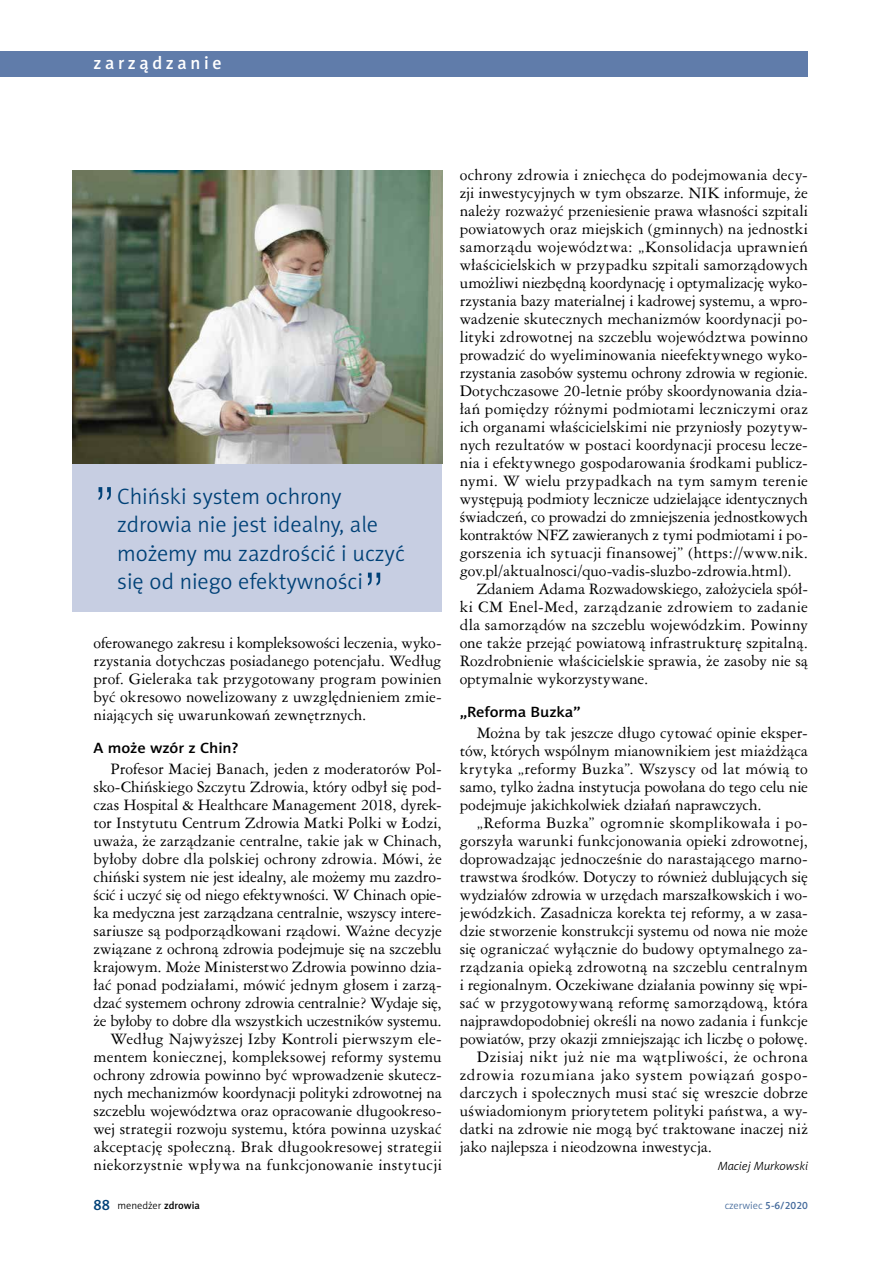
<style>
.page{position:relative;width:893px;height:1263px;background:#fff}
.page>*{position:absolute;margin:0;border:0;box-sizing:border-box;transform-origin:0 0}
.t1{font:52.5px "Swis 721 Lt PL";color:#004177}
.t2{font:22.5px/28.5px "Naomi Sans EFN Light";color:#004177}
.t3{font:18px "Naomi Sans EFN Medium";letter-spacing:.2em;color:#fff}
.t4{font:15px/18px "Ameri Garmnd PL";color:#000;text-align:justify}
.t5{font:15px "Ameri Garmnd PL";letter-spacing:.035em;color:#000}
.t6{font:15px "Ameri Garmnd PL";letter-spacing:.045em;color:#000}
.t7{font:15px "Ameri Garmnd PL";letter-spacing:.02em;color:#000}
.t8{font:15px "Naomi Sans EFN Medium";letter-spacing:-.01em;color:#000;scale:1.1 1}
.t9{font:italic 12px "Naomi Sans EFN Light";color:#000}
.t10{font:10.5px "Naomi Sans EFN Light";color:#000}
.t11{font:10.5px "Naomi Sans EFN Light";color:#456b9c}
.s1{font-family:"Naomi Sans EFN Medium";font-size:15px;color:#004177}
.s2{font-family:"Naomi Sans EFN Medium"}
</style>
<div class="page">
<div style="left:72px;top:463px;width:370px;height:149px;background:#c7cee2"></div>
<img style="left:72px;top:170px;width:370px;height:293px">
<div style="left:0;top:51px;width:808px;height:26px;background:#607caa"></div>
<p class="t3" style="left:94px;top:52px;width:129px">zarządzanie</p>
<h1 class="t1" style="left:94px;top:473px;width:24px">”</h1>
<h2 class="t2" style="left:117px;top:482px;width:289px">Chiński system ochrony zdrowia nie jest idealny, ale możemy mu zazdrościć i uczyć się od niego efektywności</h2>
<h1 class="t1" style="left:363px;top:559px;width:24px">”</h1>
<p class="t4" style="left:94px;top:633px;width:350px">oferowanego zakresu i kompleksowości leczenia, wyko&shy;rzystania dotychczas posiadanego potencjału. Według prof. Gieleraka tak przygotowany program powinien być okresowo nowelizowany z uwzględnieniem zmie&shy;niających się uwarunkowań zewnętrznych.</p>
<p class="t8" style="left:94px;top:739px;width:134px">A może wzór z Chin?</p>
<p class="t4" style="left:94px;top:759px;width:350px;text-align:right">Profesor Maciej Banach, jeden z moderatorów Pol&shy;sko-Chińskiego Szczytu Zdrowia, który odbył się pod&shy;czas Hospital &amp; Healthcare Management 2018, dyrek&shy;tor Instytutu Centrum Zdrowia Matki Polki w Łodzi, uważa, że zarządzanie centralne, takie jak w Chinach, byłoby dobre dla polskiej ochrony zdrowia. Mówi, że chiński system nie jest idealny, ale możemy mu zazdro&shy;ścić i uczyć się od niego efektywności. W Chinach opie&shy;ka medyczna jest zarządzana centralnie, wszyscy intere&shy;sariusze są podporządkowani rządowi. Ważne decyzje związane z ochroną zdrowia podejmuje się na szczeblu krajowym. Może Ministerstwo Zdrowia powinno dzia&shy;łać ponad podziałami, mówić jednym głosem i zarzą&shy;dzać systemem ochrony zdrowia centralnie? Wydaje się, że byłoby to dobre dla wszystkich uczestników systemu.<br>Według Najwyższej Izby Kontroli pierwszym ele&shy;mentem koniecznej, kompleksowej reformy systemu ochrony zdrowia powinno być wprowadzenie skutecz&shy;nych mechanizmów koordynacji polityki zdrowotnej na szczeblu województwa oraz opracowanie długookreso&shy;wej strategii rozwoju systemu, która powinna uzyskać akceptację społeczną. Brak długookresowej strategii niekorzystnie wpływa na funkcjonowanie instytucji</p>
<p class="t4" style="left:460px;top:165px;width:350px">ochrony zdrowia i zniechęca do podejmowania decy&shy;zji inwestycyjnych w tym obszarze. NIK informuje, że należy rozważyć przeniesienie prawa własności szpitali powiatowych oraz miejskich (gminnych) na jednostki samorządu województwa: „Konsolidacja uprawnień właścicielskich w przypadku szpitali samorządowych umożliwi niezbędną koordynację i optymalizację wyko&shy;rzystania bazy materialnej i kadrowej systemu, a wpro&shy;wadzenie skutecznych mechanizmów koordynacji po&shy;lityki zdrowotnej na szczeblu województwa powinno prowadzić do wyeliminowania nieefektywnego wyko&shy;rzystania zasobów systemu ochrony zdrowia w regionie.<br>Dotychczasowe 20-letnie próby skoordynowania dzia&shy;łań pomiędzy różnymi podmiotami leczniczymi oraz ich organami właścicielskimi nie przyniosły pozytyw&shy;nych rezultatów w postaci koordynacji procesu lecze&shy;nia i efektywnego gospodarowania środkami publicz&shy;nymi. W wielu przypadkach na tym samym terenie występują podmioty lecznicze udzielające identycznych świadczeń, co prowadzi do zmniejszenia jednostkowych kontraktów NFZ zawieranych z tymi podmiotami i po&shy;gorszenia ich sytuacji finansowej” (https://www.nik. gov.pl/aktualnosci/quo-vadis-sluzbo-zdrowia.html).</p>
<p class="t4" style="left:460px;top:579px;width:350px;text-indent:17px">Zdaniem Adama Rozwadowskiego, założyciela spół&shy;ki CM Enel-Med, zarządzanie zdrowiem to zadanie dla samorządów na szczeblu wojewódzkim. Powinny one także przejąć powiatową infrastrukturę szpitalną.<br>Rozdrobnienie właścicielskie sprawia, że zasoby nie są optymalnie wykorzystywane.</p>
<p class="t8" style="left:460px;top:703px;width:111px">„Reforma Buzka”</p>
<p class="t4" style="left:460px;top:723px;width:350px;text-indent:17px">Można by tak jeszcze długo cytować opinie eksper&shy;tów, których wspólnym mianownikiem jest miażdżąca krytyka „reformy Buzka”. Wszyscy od lat mówią to samo, tylko żadna instytucja powołana do tego celu nie podejmuje jakichkolwiek działań naprawczych.</p>
<p class="t7" style="left:477px;top:813px;width:333px">„Reforma Buzka” ogromnie skomplikowała i po-</p>
<p class="t4" style="left:460px;top:831px;width:350px">gorszyła warunki funkcjonowania opieki zdrowotnej,</p>
<p class="t4" style="left:460px;top:849px;width:350px">doprowadzając jednocześnie do narastającego marno-</p>
<p class="t4" style="left:460px;top:867px;width:350px">trawstwa środków. Dotyczy to również dublujących się</p>
<p class="t4" style="left:460px;top:885px;width:350px">wydziałów zdrowia w urzędach marszałkowskich i wo-</p>
<p class="t4" style="left:460px;top:903px;width:350px">jewódzkich. Zasadnicza korekta tej reformy, a w zasa-</p>
<p class="t4" style="left:460px;top:921px;width:350px">dzie stworzenie konstrukcji systemu od nowa nie może</p>
<p class="t4" style="left:460px;top:939px;width:350px">się ograniczać wyłącznie do budowy optymalnego za-</p>
<p class="t4" style="left:460px;top:957px;width:350px">rządzania opieką zdrowotną na szczeblu centralnym</p>
<p class="t4" style="left:460px;top:975px;width:350px">i regionalnym. Oczekiwane działania powinny się wpi-</p>
<p class="t4" style="left:460px;top:993px;width:350px">sać w przygotowywaną reformę samorządową, która</p>
<p class="t4" style="left:460px;top:1011px;width:350px">najprawdopodobniej określi na nowo zadania i funkcje</p>
<p class="t4" style="left:460px;top:1029px;width:350px">powiatów, przy okazji zmniejszając ich liczbę o połowę.</p>
<p class="t5" style="left:477px;top:1047px;width:333px">Dzisiaj nikt już nie ma wątpliwości, że ochrona</p>
<p class="t6" style="left:460px;top:1065px;width:350px">zdrowia rozumiana jako system powiązań gospo-</p>
<p class="t4" style="left:460px;top:1083px;width:350px">darczych i społecznych musi stać się wreszcie dobrze</p>
<p class="t4" style="left:460px;top:1101px;width:350px">uświadomionym priorytetem polityki państwa, a wy-</p>
<p class="t4" style="left:460px;top:1119px;width:350px">datki na zdrowie nie mogą być traktowane inaczej niż</p>
<p class="t4" style="left:460px;top:1137px;width:254px">jako najlepsza i nieodzowna inwestycja.</p>
<p class="t9" style="left:718px;top:1160px;width:92px">Maciej Murkowski</p>
<p class="t10" style="left:94px;top:1199px;width:108px"><span class="s1">88</span> menedżer <span class="s2">zdrowia</span></p>
<p class="t11" style="left:725px;top:1199px;width:85px">czerwiec <span class="s2">5-6/2020</span></p>
</div>
